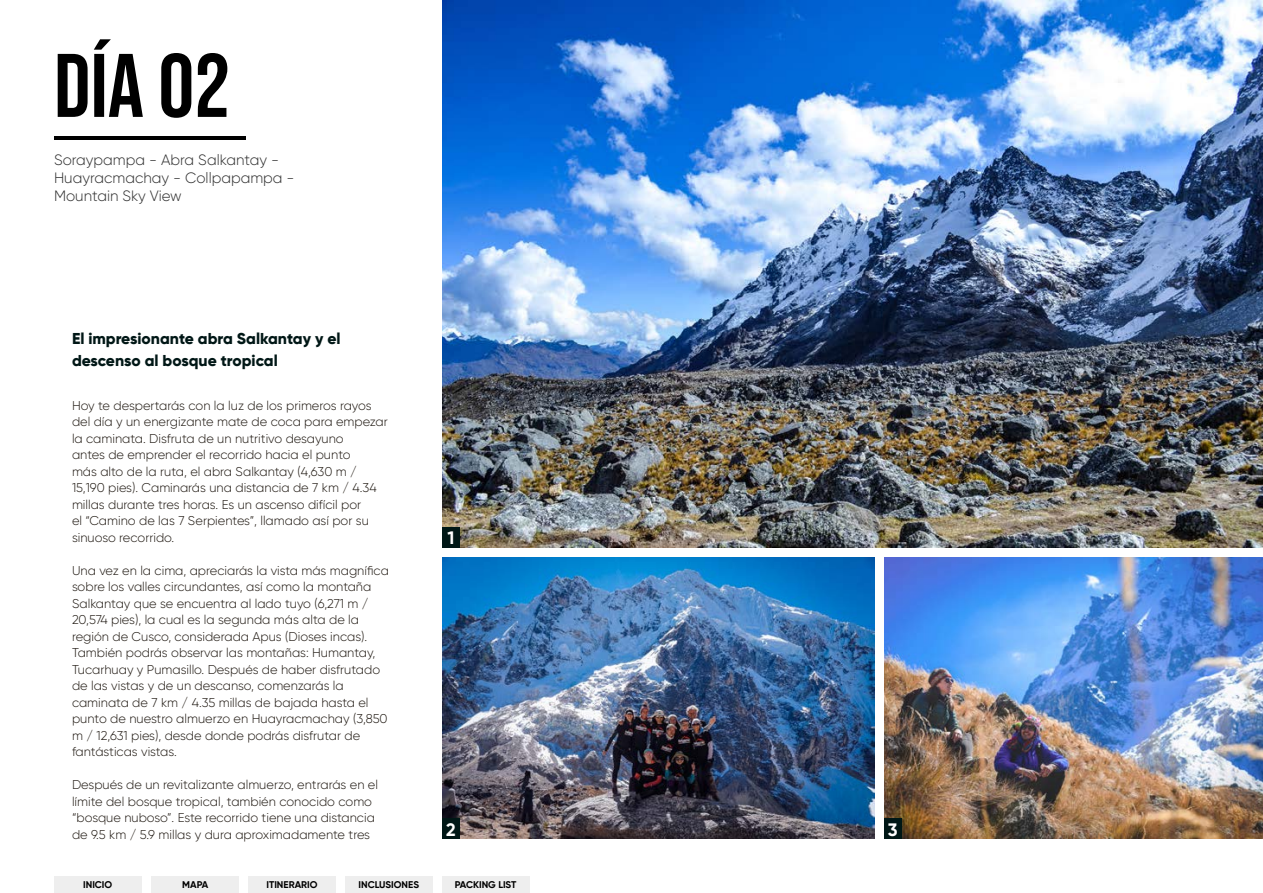
<style>
.page{position:relative;width:1263px;height:893px;background:#fff}
.page>*{position:absolute;margin:0;border:0;box-sizing:border-box;transform-origin:0 0}
.t1{font:90px "Bebas Neue";color:#000}
.t2{font:700 18px "Gilroy";color:#fff}
.t3{font:800 15.75px/22.5px "Gilroy";color:#001716}
.t4{font:300 15px/18px "Gilroy";color:#2f2f2f}
.t5{font:300 12.75px/16.5px "Gilroy";color:#1d160f}
.t6{font:700 9.75px "Gilroy";color:#000}
</style>
<div class="page">
<div style="left:54px;top:876px;width:88px;height:17px;background:#eee"></div>
<div style="left:151px;top:876px;width:88px;height:17px;background:#eee"></div>
<div style="left:248px;top:876px;width:88px;height:17px;background:#eee"></div>
<div style="left:345px;top:876px;width:87px;height:17px;background:#eee"></div>
<div style="left:442px;top:876px;width:87px;height:17px;background:#eee"></div>
<hr style="left:54px;top:136px;width:192px;height:4px;background:#000">
<img style="left:884px;top:557px;width:379px;height:282px">
<img style="left:442px;top:557px;width:432px;height:282px">
<img style="left:442px;top:0;width:821px;height:548px">
<div style="left:442px;top:527px;width:18px;height:21px;background:#001716"></div>
<div style="left:442px;top:819px;width:18px;height:20px;background:#001716"></div>
<div style="left:884px;top:819px;width:17px;height:20px;background:#001716"></div>
<h1 class="t1" style="left:54px;top:35px;width:178px">DÍa 02</h1>
<p class="t4" style="left:54px;top:151px;width:242px">Soraypampa - Abra Salkantay -<br>Huayracmachay - Collpapampa -<br>Mountain Sky View</p>
<p class="t3" style="left:72px;top:327px;width:270px">El impresionante abra Salkantay y el descenso al bosque tropical</p>
<p class="t5" style="left:72px;top:397px;width:317px">Hoy te despertarás con la luz de los primeros rayos del día y un energizante mate de coca para empezar la caminata. Disfruta de un nutritivo desayuno<br>antes de emprender el recorrido hacia el punto<br>más alto de la ruta, el abra Salkantay (4,630 m / 15,190 pies). Caminarás una distancia de 7 km / 4.34 millas durante tres horas. Es un ascenso difícil por<br>el “Camino de las 7 Serpientes”, llamado así por su sinuoso recorrido.</p>
<p class="t5" style="left:72px;top:562px;width:318px">Una vez en la cima, apreciarás la vista más magnífica sobre los valles circundantes, así como la montaña Salkantay que se encuentra al lado tuyo (6,271 m / 20,574 pies), la cual es la segunda más alta de la región de Cusco, considerada Apus (Dioses incas).<br>También podrás observar las montañas: Humantay, Tucarhuay y Pumasillo. Después de haber disfrutado de las vistas y de un descanso, comenzarás la caminata de 7 km / 4.35 millas de bajada hasta el punto de nuestro almuerzo en Huayracmachay (3,850 m / 12,631 pies), desde donde podrás disfrutar de fantásticas vistas.</p>
<p class="t5" style="left:72px;top:777px;width:307px">Después de un revitalizante almuerzo, entrarás en el límite del bosque tropical, también conocido como “bosque nuboso”. Este recorrido tiene una distancia de 9.5 km / 5.9 millas y dura aproximadamente tres</p>
<h2 class="t2" style="left:447px;top:527px;width:8px">1</h2>
<h2 class="t2" style="left:446px;top:818px;width:11px">2</h2>
<h2 class="t2" style="left:888px;top:818px;width:11px">3</h2>
<p class="t6" style="left:83px;top:879px;width:31px">INICIO</p>
<p class="t6" style="left:182px;top:879px;width:28px">MAPA</p>
<p class="t6" style="left:266px;top:879px;width:53px">ITINERARIO</p>
<p class="t6" style="left:358px;top:879px;width:62px">INCLUSIONES</p>
<p class="t6" style="left:455px;top:879px;width:63px">PACKING LIST</p>
</div>
